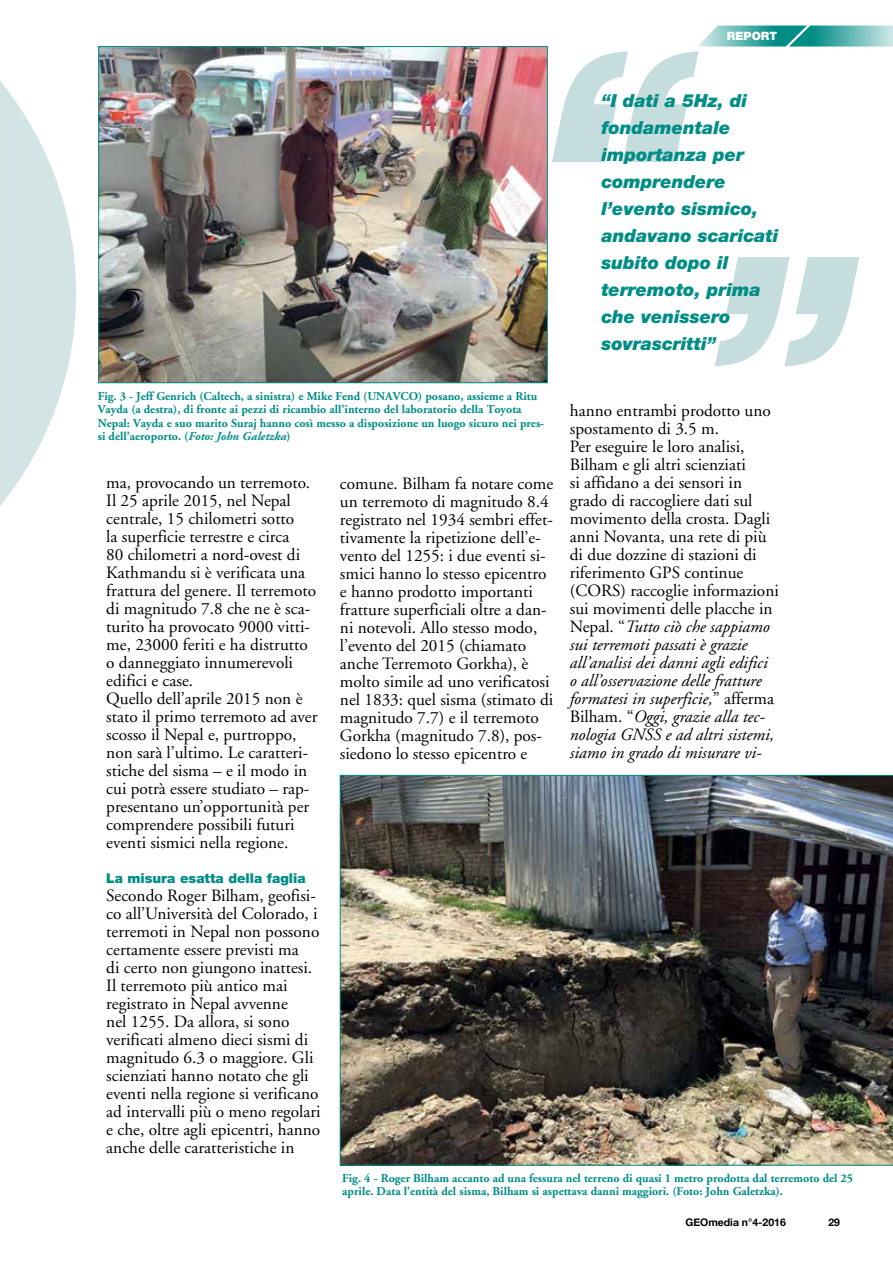
<style>
.page{position:relative;width:893px;height:1263px;background:#fff}
.page>*{position:absolute;margin:0;border:0;box-sizing:border-box;transform-origin:0 0}
.t1{font:italic 900 291.9px "Helvetica Neue";color:#c5dddc}
.t2{font:italic 900 288px "Helvetica Neue";color:#c5dddc}
.t3{font:italic 900 18px/27px "Helvetica Neue";color:#008d86}
.t4{font:17.25px/18px "Adobe Garamond";color:#000}
.t5{font:italic 17.25px/18px "Adobe Garamond";color:#000}
.t6{font:900 13.5px "Helvetica Neue";color:#008d86}
.t7{font:700 12px/13.5px "Adobe Garamond";color:#008d86}
.t8{font:900 11.55px "Helvetica Neue";color:#fff}
.t9{font:700 10.5px "Helvetica Neue";color:#000}
.s1{font-style:italic}
.s2{font-style:normal}
</style>
<div class="page">
<svg style="left:698px;top:26px;width:195px;height:21px;background:#60b7b3"></svg>
<svg style="left:0;top:81px;width:76px;height:425px;fill:#d2e4e3"></svg>
<img style="left:100px;top:48px;width:446px;height:333px">
<div style="left:98px;top:46px;width:450px;height:337px;border:1px solid #008d86"></div>
<img style="left:340px;top:775px;width:553px;height:390px">
<p class="t8" style="left:727px;top:29px;width:52px">REPORT</p>
<h1 class="t1" style="left:711px;top:237px;width:153px;rotate:-180deg">”</h1>
<p class="t3" style="left:601px;top:87px;width:179px">“I dati a 5Hz, di fondamentale importanza per comprendere l’evento sismico, andavano scaricati subito dopo il terremoto, prima che venissero sovrascritti”</p>
<h2 class="t2" style="left:702px;top:183px;width:151px">”</h2>
<p class="t7" style="left:98px;top:389px;width:448px">Fig. 3 - Jeff Genrich (Caltech, a sinistra) e Mike Fend (UNAVCO) posano, assieme a Ritu Vayda (a destra), di fronte ai pezzi di ricambio all’interno del laboratorio della Toyota Nepal: Vayda e suo marito Suraj hanno così messo a disposizione un luogo sicuro nei pres&shy;si dell’aeroporto. (<span class="s1">Foto: John Galetzka</span>)</p>
<p class="t4" style="left:106px;top:474px;width:213px">ma, provocando un terremoto.<br>Il 25 aprile 2015, nel Nepal centrale, 15 chilometri sotto<br>la superficie terrestre e circa<br>80 chilometri a nord-ovest di<br>Kathmandu si è verificata una frattura del genere. Il terremoto di magnitudo 7.8 che ne è sca&shy;turito ha provocato 9000 vitti&shy;me, 23000 feriti e ha distrutto o danneggiato innumerevoli edifici e case.<br>Quello dell’aprile 2015 non è stato il primo terremoto ad aver scosso il Nepal e, purtroppo, non sarà l’ultimo. Le caratteri&shy;stiche del sisma – e il modo in cui potrà essere studiato – rap&shy;presentano un’opportunità per comprendere possibili futuri eventi sismici nella regione.</p>
<p class="t6" style="left:106px;top:870px;width:201px">La misura esatta della faglia</p>
<p class="t4" style="left:106px;top:887px;width:216px">Secondo Roger Bilham, geofisi&shy;co all’Università del Colorado, i terremoti in Nepal non possono certamente essere previsti ma<br>di certo non giungono inattesi.<br>Il terremoto più antico mai registrato in Nepal avvenne<br>nel 1255. Da allora, si sono verificati almeno dieci sismi di magnitudo 6.3 o maggiore. Gli scienziati hanno notato che gli eventi nella regione si verificano ad intervalli più o meno regolari e che, oltre agli epicentri, hanno anche delle caratteristiche in</p>
<p class="t4" style="left:340px;top:475px;width:215px">comune. Bilham fa notare come un terremoto di magnitudo 8.4 registrato nel 1934 sembri effet&shy;tivamente la ripetizione dell’e&shy;vento del 1255: i due eventi si&shy;smici hanno lo stesso epicentro e hanno prodotto importanti fratture superficiali oltre a dan&shy;ni notevoli. Allo stesso modo, l’evento del 2015 (chiamato anche Terremoto Gorkha), è molto simile ad uno verificatosi nel 1833: quel sisma (stimato di magnitudo 7.7) e il terremoto<br>Gorkha (magnitudo 7.8), pos&shy;siedono lo stesso epicentro e</p>
<p class="t4" style="left:570px;top:402px;width:202px">hanno entrambi prodotto uno spostamento di 3.5 m.<br>Per eseguire le loro analisi,<br>Bilham e gli altri scienziati<br>si affidano a dei sensori in grado di raccogliere dati sul movimento della crosta. Dagli</p>
<p class="t5" style="left:570px;top:528px;width:211px"><span class="s2">anni Novanta, una rete di più di due dozzine di stazioni di riferimento GPS continue (CORS) raccoglie informazioni sui movimenti delle placche in<br>Nepal. “</span>Tutto ciò che sappiamo sui terremoti passati è grazie all’analisi dei danni agli edifici o all’osservazione delle fratture formatesi in superficie,<span class="s2">” afferma<br>Bilham. “</span>Oggi, grazie alla tec&shy;nologia GNSS e ad altri sistemi, siamo in grado di misurare vi-</p>
<p class="t7" style="left:342px;top:1171px;width:512px">Fig. 4 - Roger Bilham accanto ad una fessura nel terreno di quasi 1 metro prodotta dal terremoto del 25 aprile. Data l’entità del sisma, Bilham si aspettava danni maggiori. (Foto: John Galetzka).</p>
<p class="t9" style="left:685px;top:1214px;width:102px">GEOmedia n°4-2016</p>
<p class="t9" style="left:828px;top:1214px;width:13px">29</p>
</div>
